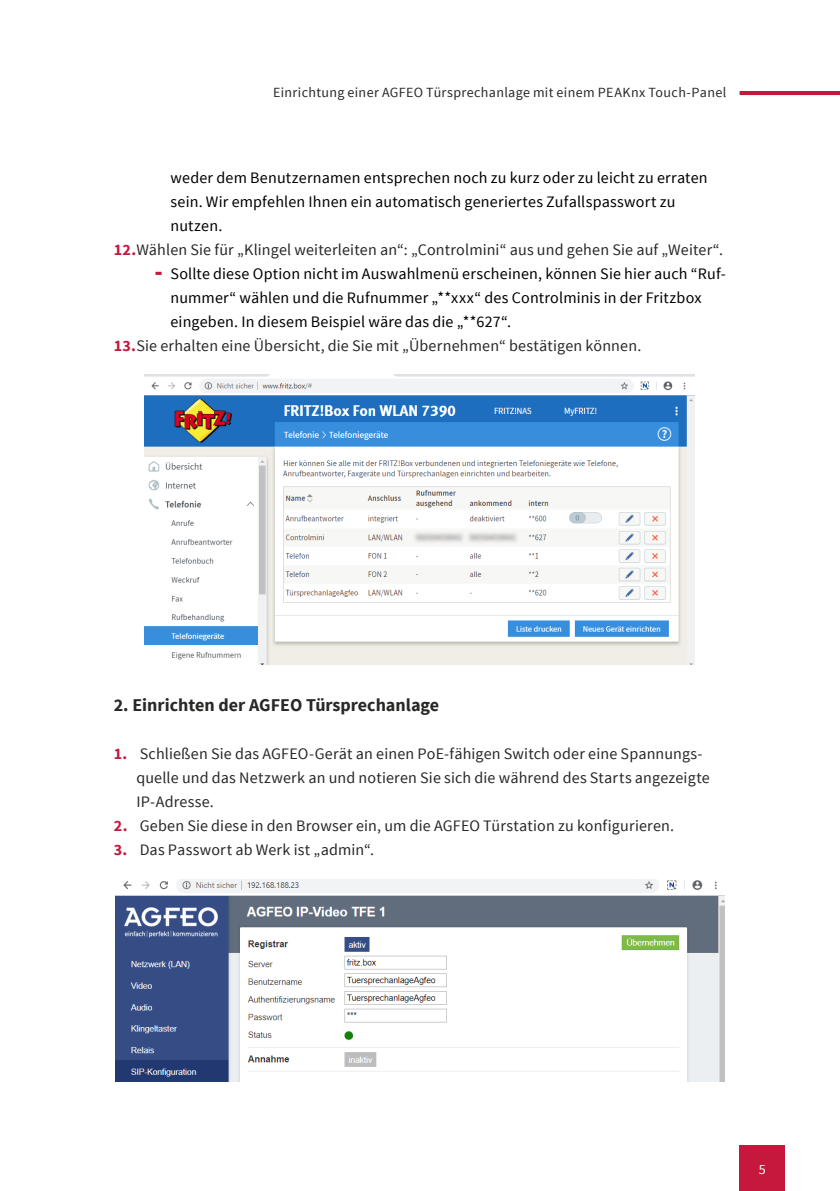
<style>
.page{position:relative;width:840px;height:1191px;background:#fff}
.page>*{position:absolute;margin:0;border:0;box-sizing:border-box;transform-origin:0 0}
.Headline__Ebene_1{font:700 18px "Source Sans Pro";color:#282827}
.t1{font:16px/24px "Source Sans Pro";letter-spacing:.01em;color:#282827}
.t2{font:16px/24px "Source Sans Pro";letter-spacing:.01em;color:#000}
.t3{font:14px "Source Sans Pro";letter-spacing:.025em;color:#282827}
.t4{font:14px "Source Sans Pro";color:#fff}
.s1{font-weight:700;color:#c6183d}
.s2{font-weight:700;font-size:28px;color:#c6183d}
</style>
<div class="page">
<hr style="left:739px;top:91px;width:100px;height:4px;background:#c6183d">
<div style="left:739px;top:1145px;width:45px;height:46px;background:#c6183d"></div>
<img style="left:144px;top:375px;width:551px;height:289px">
<img style="left:115px;top:879px;width:609px;height:202px">
<p class="t3" style="left:273px;top:83px;width:454px">Einrichtung einer AGFEO Türsprechanlage mit einem PEAKnx Touch-Panel</p>
<p class="t2" style="left:170px;top:166px;width:538px">weder dem Benutzernamen entsprechen noch zu kurz oder zu leicht zu erraten sein. Wir empfehlen Ihnen ein automatisch generiertes Zufallspasswort zu nutzen.</p>
<p class="t1" style="left:114px;top:238px;width:610px"><span class="s1">12.</span>Wählen Sie für „Klingel weiterleiten an“: „Controlmini“ aus und gehen Sie auf „Weiter“.</p>
<p class="t2" style="left:170px;top:262px;width:556px;text-indent:-16px"><span class="s2">ж</span> Sollte diese Option nicht im Auswahlmenü erscheinen, können Sie hier auch “Ruf&shy;nummer“ wählen und die Rufnummer „**xxx“ des Controlminis in der Fritzbox eingeben. In diesem Beispiel wäre das die „**627“.</p>
<p class="t1" style="left:114px;top:334px;width:529px"><span class="s1">13.</span>Sie erhalten eine Übersicht, die Sie mit „Übernehmen“ bestätigen können.</p>
<p class="Headline__Ebene_1" style="left:114px;top:693px;width:327px">2. Einrichten der AGFEO Türsprechanlage</p>
<p class="t1" style="left:136px;top:742px;width:574px;text-indent:-23px"><span class="s1">1.</span> Schließen Sie das AGFEO-Gerät an einen PoE-fähigen Switch oder eine Spannungs&shy;quelle und das Netzwerk an und notieren Sie sich die während des Starts angezeigte<br>IP-Adresse.</p>
<p class="t1" style="left:114px;top:814px;width:561px"><span class="s1">2.</span> Geben Sie diese in den Browser ein, um die AGFEO Türstation zu konfigurieren.</p>
<p class="t1" style="left:114px;top:838px;width:262px"><span class="s1">3.</span> Das Passwort ab Werk ist „admin“.</p>
<p class="t4" style="left:758px;top:1160px;width:8px">5</p>
</div>
